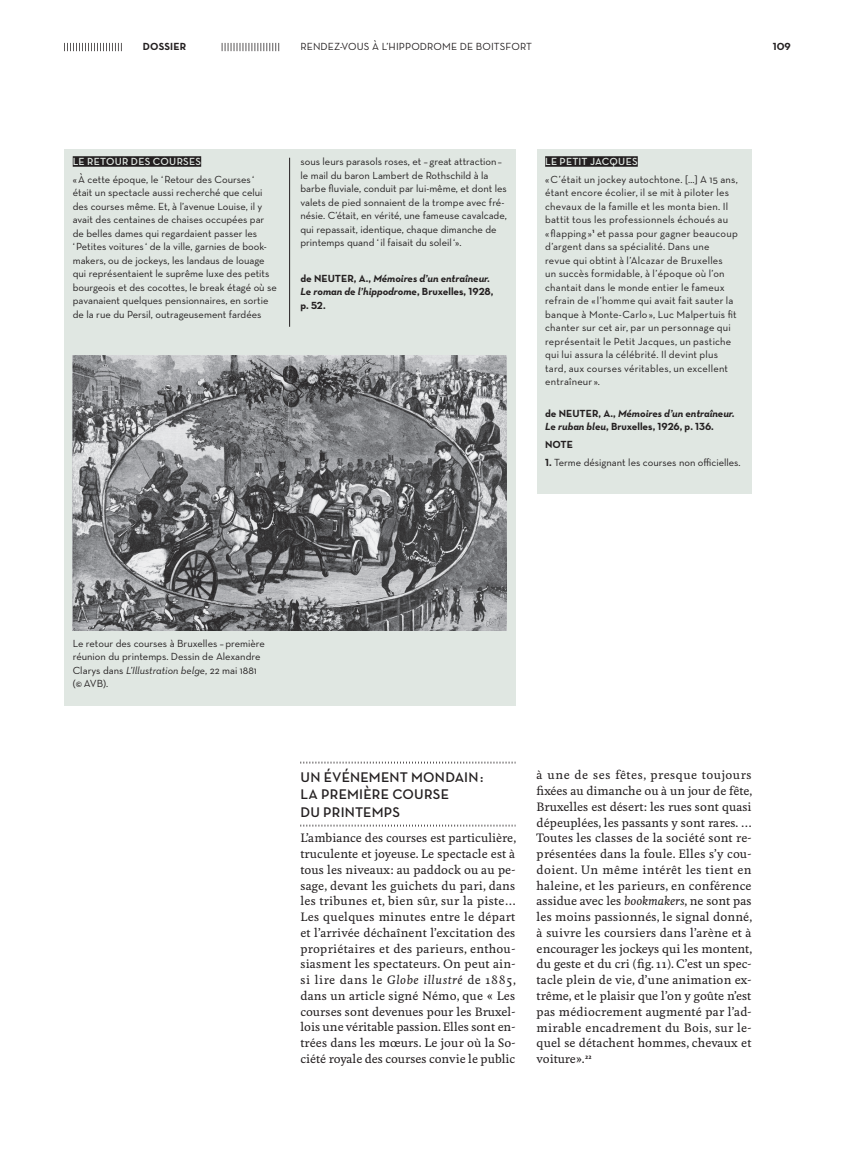
<style>
.page{position:relative;width:852px;height:1149px;background:#fff}
.page>*{position:absolute;margin:0;border:0;box-sizing:border-box;transform-origin:0 0}
.t1{font:600 14.25px/17.1px "Neutra Text";letter-spacing:.01em;color:#231f20}
.t2{font:500 11.4px/15.8px "Feijoa";letter-spacing:.01em;color:#231f20;text-align:justify}
.t3{font:10.5px/13.5px "Neutra Text";color:#231f20}
.t4{font:10.5px/13.5px "Neutra Text";letter-spacing:.02em;color:#231f20}
.t5{font:italic 700 10.5px/13.5px "Neutra Text";color:#231f20}
.t6{font:10.5px "Neutra Text Bold Alt";color:#231f20}
.t7{font:10.5px "Neutra Text Demi Alt";letter-spacing:.025em;color:#e0e7e2}
.t8{font:700 10.5px "Neutra Text";color:#231f20}
.s1{font-family:"Neutra Text Bold Alt";font-weight:400;font-style:normal}
.s2{font-family:"Neutra Text";font-weight:700;font-style:italic}
.s3{font-family:"Neutra Text Bold Alt"}
.s4{font-style:italic}
</style>
<div class="page">
<svg style="left:64px;top:43px;width:58px;height:8px"></svg>
<svg style="left:221px;top:43px;width:58px;height:8px"></svg>
<div style="left:64px;top:316px;width:451px;height:390px;background:#e0e7e2"></div>
<svg style="left:300px;top:762px;width:215px;height:1px"></svg>
<svg style="left:300px;top:825px;width:215px;height:1px"></svg>
<div style="left:64px;top:149px;width:451px;height:186px;background:#e0e7e2"></div>
<div style="left:73px;top:156px;width:128px;height:11px;background:#231f20"></div>
<div style="left:536px;top:149px;width:215px;height:345px;background:#e0e7e2"></div>
<div style="left:545px;top:156px;width:92px;height:11px;background:#231f20"></div>
<img style="left:73px;top:355px;width:433px;height:276px">
<hr style="left:289px;top:158px;width:1px;height:169px;background:#231f20">
<p class="t6" style="left:143px;top:40px;width:45px">dossier</p>
<p class="t3" style="left:300px;top:40px;width:14px">Rendez</p>
<p class="t3" style="left:339px;top:40px;width:10px">-vous</p>
<p class="t3" style="left:372px;top:40px;width:25px">à l’hippodrome</p>
<p class="t3" style="left:459px;top:40px;width:30px">de Boitsfort</p>
<p class="t6" style="left:772px;top:40px;width:19px">109</p>
<p class="t7" style="left:73px;top:155px;width:130px">LE RETOUR DES COURSES</p>
<p class="t3" style="left:73px;top:172px;width:206px">«À cette époque, le ‘Retour des Courses ‘<br>était un spectacle aussi recherché que celui des courses même. Et, à l’avenue Louise, il y avait des centaines de chaises occupées par de belles dames qui regardaient passer les ‘Petites voitures ‘ de la ville, garnies de book&shy;makers, ou de jockeys, les landaus de louage qui représentaient le suprême luxe des petits bourgeois et des cocottes, le break étagé où se pavanaient quelques pensionnaires, en sortie de la rue du Persil, outrageusement fardées</p>
<p class="t3" style="left:300px;top:155px;width:208px">sous leurs parasols roses, et – great attraction– le mail du baron Lambert de Rothschild à la barbe fluviale, conduit par lui-même, et dont les valets de pied sonnaient de la trompe avec fré&shy;nésie. C’était, en vérité, une fameuse cavalcade, qui repassait, identique, chaque dimanche de printemps quand ‘ il faisait du soleil ‘».</p>
<p class="t5" style="left:300px;top:271px;width:194px"><span class="s1">de NEUTER , A.,</span> Mémoires d’un entraîneur.<br>Le roman de l’hippodrome<span class="s1">, Bruxelles, 1928,</span></p>
<p class="t6" style="left:300px;top:298px;width:27px">p. 52.</p>
<p class="t7" style="left:545px;top:155px;width:94px">LE PETIT JACQUES</p>
<p class="t4" style="left:545px;top:172px;width:194px">«C’était un jockey autochtone. […] A 15 ans, étant encore écolier, il se mit à piloter les chevaux de la famille et les monta bien. Il battit tous les professionnels échoués au «flapping»<sup>1</sup> et passa pour gagner beaucoup d’argent dans sa spécialité. Dans une<br>revue qui obtint à l’Alcazar de Bruxelles<br>un succès formidable, à l’époque où l’on chantait dans le monde entier le fameux refrain de «l’homme qui avait fait sauter la banque à Monte-Carlo», Luc Malpertuis fit chanter sur cet air, par un personnage qui représentait le Petit Jacques, un pastiche qui lui assura la célébrité. Il devint plus tard, aux courses véritables, un excellent entraîneur».</p>
<p class="t5" style="left:545px;top:406px;width:191px"><span class="s1">de NEUTER , A.,</span> Mémoires d’un entraîneur.</p>
<p class="t6" style="left:545px;top:420px;width:170px"><span class="s2">Le ruban bleu</span>, Bruxelles, 1926, p. 136.</p>
<p class="t8" style="left:545px;top:438px;width:29px">Note</p>
<p class="t3" style="left:545px;top:455px;width:197px"><span class="s3">1.</span> Terme désignant les courses non officielles.</p>
<p class="t3" style="left:73px;top:636px;width:194px">Le retour des courses à Bruxelles –première réunion du printemps. Dessin de Alexandre Clarys dans <span class="s4">L’Illustration belge</span>, 22 mai 1881 (© AVB).</p>
<p class="t1" style="left:300px;top:769px;width:184px">U N ÉVÉNEMENT MONDAIN:<br>LA PREMIÈRE COURSE<br>DU PRINTEMPS</p>
<p class="t2" style="left:300px;top:831px;width:217px">L’ambiance des courses est particulière, truculente et joyeuse. Le spectacle est à tous les niveaux : au paddock ou au pe&shy;sage, devant les guichets du pari, dans les tribunes et, bien sûr, sur la piste… Les quelques minutes entre le départ et l’arrivée déchaînent l’excitation des propriétaires et des parieurs, enthou&shy;siasment les spectateurs. On peut ain&shy;si lire dans le <span class="s4">Globe illustré</span> de 1885, dans un article signé Némo, que « Les courses sont devenues pour les Bruxel&shy;lois une véritable passion. Elles sont en&shy;trées dans les mœurs. Le jour où la So&shy;ciété royale des courses convie le public</p>
<p class="t2" style="left:536px;top:768px;width:217px">à une de ses fêtes, presque toujours fixées au dimanche ou à un jour de fête, Bruxelles est désert : les rues sont quasi dépeuplées, les passants y sont rares. … Toutes les classes de la société sont re&shy;présentées dans la foule. Elles s’y cou&shy;doient. Un même intérêt les tient en haleine, et les parieurs, en conférence assidue avec les <span class="s4">bookmakers</span>, ne sont pas les moins passionnés, le signal donné, à suivre les coursiers dans l’arène et à encourager les jockeys qui les montent, du geste et du cri (fig. 11). C’est un spec&shy;tacle plein de vie, d’une animation ex&shy;trême, et le plaisir que l’on y goûte n’est pas médiocrement augmenté par l’ad&shy;mirable encadrement du Bois, sur le&shy;quel se détachent hommes, chevaux et voiture ».<sup>22</sup></p>
</div>
